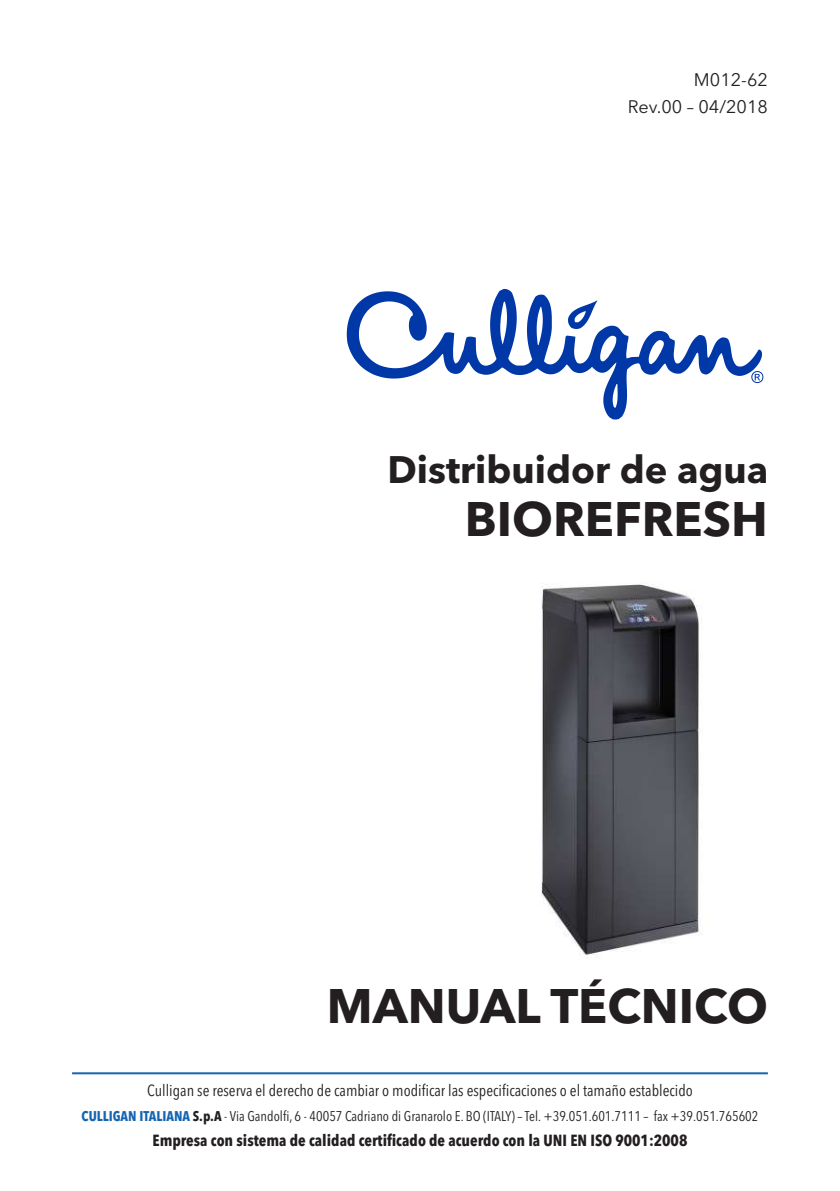
<style>
.page{position:relative;width:840px;height:1191px;background:#fff}
.page>*{position:absolute;margin:0;border:0;box-sizing:border-box;transform-origin:0 0}
.t1{font:700 48px "Avenir Next LT Pro";color:#231f20}
.t2{font:700 38px "Avenir Next LT Pro";color:#231f20}
.t3{font:18px/27.2px "Avenir Next LT Pro";color:#231f20;text-align:right}
.t4{font:condensed 16px "Avenir Next LT Pro";color:#231f20}
.t5{font:700 condensed 16px "Avenir Next LT Pro";color:#231f20}
.t6{font:condensed 14px "Avenir Next LT Pro";color:#231f20}
.s1{font-weight:700;color:#1565b1}
.s2{font-weight:700}
</style>
<div class="page">
<svg style="left:346px;top:289px;width:415px;height:130px"></svg>
<svg style="left:750px;top:371px;width:13px;height:12px"></svg>
<hr style="left:72px;top:1072px;width:695px;height:2px;background:#1565b1">
<img style="left:540px;top:583px;width:162px;height:376px">
<p class="t3" style="left:627px;top:66px;width:141px">M012-62<br>Rev.00 – 04/2018</p>
<h2 class="t2" style="left:387px;top:447px;width:382px">Distribuidor de agua</h2>
<h1 class="t1" style="left:464px;top:490px;width:304px">BIOREFRESH</h1>
<h1 class="t1" style="left:327px;top:977px;width:442px">MANUAL TÉCNICO</h1>
<p class="t4" style="left:147px;top:1081px;width:547px">Culligan se reserva el derecho de cambiar o modificar las especificaciones o el tamaño establecido</p>
<p class="t6" style="left:81px;top:1108px;width:678px"><span class="s1">CULLIGAN ITALIANA</span> <span class="s2">S.p.A</span> - Via Gandolfi, 6 - 40057 Cadriano di Granarolo E. BO (ITALY) – Tel. +39.051.601.7111 – fax +39.051.765602</p>
<p class="t5" style="left:152px;top:1130px;width:536px">Empresa con sistema de calidad certificado de acuerdo con la UNI EN ISO 9001:2008</p>
</div>
